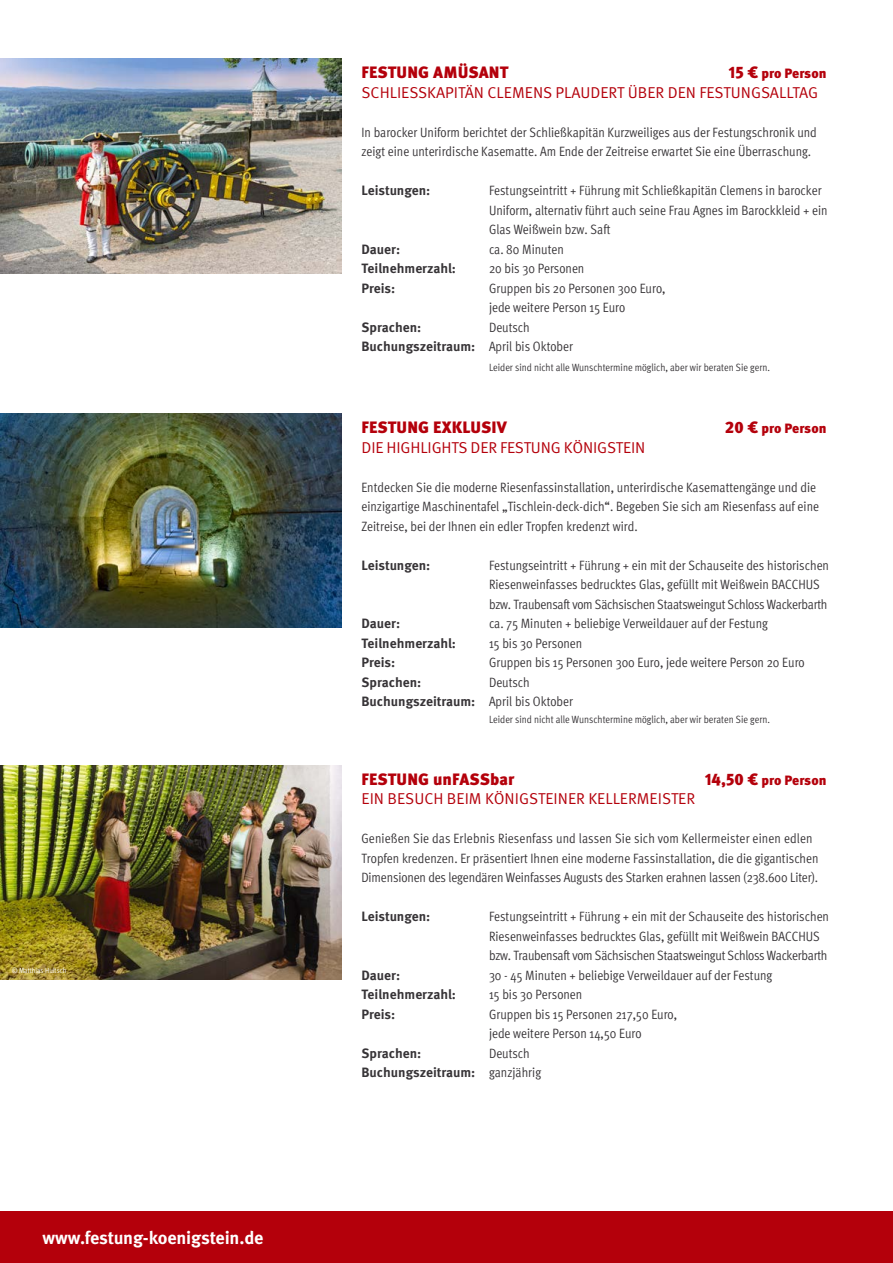
<style>
.page{position:relative;width:893px;height:1263px;background:#fff}
.page>*{position:absolute;margin:0;border:0;box-sizing:border-box;transform-origin:0 0}
.t1{font:700 18px "Meta Pro";letter-spacing:-.01em;color:#fff}
.t2{font:900 16.5px "Meta Pro";letter-spacing:.01em;color:#b4000b}
.t3{font:15.75px "Meta Pro";color:#b4000b}
.t4{font:13.5px/19.5px "Meta Pro Cond Norm Regular";color:#373437}
.t5{font:700 13.5px "Meta Pro";color:#373437}
.t6{font:900 13.5px "Meta Pro";color:#b4000b}
.t7{font:10.5px "Meta Pro Cond Norm Regular";color:#373437}
.t8{font:7.5px "Meta Pro Cond Norm Regular";color:#fff}
.s1{font-size:16.5px}
.s2{font-family:"Meta Pro Cond Norm Regular";font-weight:400}
</style>
<div class="page">
<div style="left:0;top:1212px;width:893px;height:51px;background:#b4000b"></div>
<img style="left:0;top:58px;width:341px;height:215px">
<img style="left:0;top:765px;width:341px;height:215px">
<img style="left:0;top:413px;width:341px;height:215px">
<p class="t8" style="left:12px;top:965px;width:56px">© Matthias Hultsch</p>
<p class="t1" style="left:43px;top:1223px;width:223px">www.festung-koenigstein.de</p>
<p class="t2" style="left:361px;top:62px;width:148px">FESTUNG AMÜSANT</p>
<p class="t6" style="left:728px;top:65px;width:100px"><span class="s1">15 €</span> pro Person</p>
<p class="t3" style="left:361px;top:82px;width:458px">SCHLIESSKAPITÄN CLEMENS PLAUDERT ÜBER DEN FESTUNGSALLTAG</p>
<p class="t4" style="left:361px;top:121px;width:457px">In barocker Uniform berichtet der Schließkapitän Kurzweiliges aus der Festungschronik und zeigt eine unterirdische Kasematte. Am Ende der Zeitreise erwartet Sie eine Überraschung.</p>
<p class="t5" style="left:361px;top:180px;width:70px">Leistungen:</p>
<p class="t4" style="left:489px;top:180px;width:340px">Festungseintritt + Führung mit Schließkapitän Clemens in barocker<br>Uniform, alternativ führt auch seine Frau Agnes im Barockkleid + ein<br>Glas Weißwein bzw. Saft</p>
<p class="t5" style="left:361px;top:238px;width:40px">Dauer:</p>
<p class="t4" style="left:489px;top:238px;width:76px">ca. 80 Minuten</p>
<p class="t5" style="left:361px;top:258px;width:96px">Teilnehmerzahl:</p>
<p class="t4" style="left:489px;top:258px;width:97px">20 bis 30 Personen</p>
<p class="t5" style="left:361px;top:277px;width:35px">Preis:</p>
<p class="t4" style="left:489px;top:277px;width:178px">Gruppen bis 20 Personen 300 Euro,</p>
<p class="t4" style="left:489px;top:297px;width:138px">jede weitere Person 15 Euro</p>
<p class="t5" style="left:361px;top:316px;width:61px">Sprachen:</p>
<p class="t4" style="left:489px;top:316px;width:42px">Deutsch</p>
<p class="t5" style="left:361px;top:336px;width:213px">Buchungszeitraum: <span class="s2">April bis Oktober</span></p>
<p class="t7" style="left:489px;top:359px;width:282px">Leider sind nicht alle Wunschtermine möglich, aber wir beraten Sie gern.</p>
<p class="t2" style="left:361px;top:417px;width:147px">FESTUNG EXKLUSIV</p>
<p class="t6" style="left:725px;top:420px;width:103px"><span class="s1">20 €</span> pro Person</p>
<p class="t3" style="left:361px;top:437px;width:285px">DIE HIGHLIGHTS DER FESTUNG KÖNIGSTEIN</p>
<p class="t4" style="left:361px;top:476px;width:459px">Entdecken Sie die moderne Riesenfassinstallation, unterirdische Kasemattengänge und die einzigartige Maschinentafel „Tischlein-deck-dich“. Begeben Sie sich am Riesenfass auf eine<br>Zeitreise, bei der Ihnen ein edler Tropfen kredenzt wird.</p>
<p class="t5" style="left:361px;top:554px;width:70px">Leistungen:</p>
<p class="t4" style="left:489px;top:554px;width:342px">Festungseintritt + Führung + ein mit der Schauseite des historischen<br>Riesenweinfasses bedrucktes Glas, gefüllt mit Weißwein BACCHUS bzw. Traubensaft vom Sächsischen Staatsweingut Schloss Wackerbarth</p>
<p class="t5" style="left:361px;top:613px;width:40px">Dauer:</p>
<p class="t4" style="left:489px;top:613px;width:280px">ca. 75 Minuten + beliebige Verweildauer auf der Festung</p>
<p class="t5" style="left:361px;top:632px;width:96px">Teilnehmerzahl:</p>
<p class="t4" style="left:489px;top:632px;width:95px">15 bis 30 Personen</p>
<p class="t5" style="left:361px;top:652px;width:35px">Preis:</p>
<p class="t4" style="left:489px;top:652px;width:317px">Gruppen bis 15 Personen 300 Euro, jede weitere Person 20 Euro</p>
<p class="t5" style="left:361px;top:671px;width:61px">Sprachen:</p>
<p class="t4" style="left:489px;top:671px;width:42px">Deutsch</p>
<p class="t5" style="left:361px;top:691px;width:213px">Buchungszeitraum: <span class="s2">April bis Oktober</span></p>
<p class="t7" style="left:489px;top:711px;width:282px">Leider sind nicht alle Wunschtermine möglich, aber wir beraten Sie gern.</p>
<p class="t2" style="left:361px;top:769px;width:154px">FESTUNG unFASSbar</p>
<p class="t6" style="left:705px;top:771px;width:123px"><span class="s1">14,50 €</span> pro Person</p>
<p class="t3" style="left:361px;top:789px;width:335px">EIN BESUCH BEIM KÖNIGSTEINER KELLERMEISTER</p>
<p class="t4" style="left:361px;top:828px;width:459px">Genießen Sie das Erlebnis Riesenfass und lassen Sie sich vom Kellermeister einen edlen<br>Tropfen kredenzen. Er präsentiert Ihnen eine moderne Fassinstallation, die die gigantischen<br>Dimensionen des legendären Weinfasses Augusts des Starken erahnen lassen (238.600 Liter).</p>
<p class="t5" style="left:361px;top:906px;width:70px">Leistungen:</p>
<p class="t4" style="left:489px;top:906px;width:342px">Festungseintritt + Führung + ein mit der Schauseite des historischen<br>Riesenweinfasses bedrucktes Glas, gefüllt mit Weißwein BACCHUS bzw. Traubensaft vom Sächsischen Staatsweingut Schloss Wackerbarth</p>
<p class="t5" style="left:361px;top:964px;width:40px">Dauer:</p>
<p class="t4" style="left:489px;top:964px;width:285px">30 - 45 Minuten + beliebige Verweildauer auf der Festung</p>
<p class="t5" style="left:361px;top:984px;width:96px">Teilnehmerzahl:</p>
<p class="t4" style="left:489px;top:984px;width:95px">15 bis 30 Personen</p>
<p class="t5" style="left:361px;top:1003px;width:35px">Preis:</p>
<p class="t4" style="left:489px;top:1003px;width:190px">Gruppen bis 15 Personen 217,50 Euro,</p>
<p class="t4" style="left:489px;top:1023px;width:154px">jede weitere Person 14,50 Euro</p>
<p class="t5" style="left:361px;top:1042px;width:61px">Sprachen:</p>
<p class="t4" style="left:489px;top:1042px;width:42px">Deutsch</p>
<p class="t5" style="left:361px;top:1062px;width:181px">Buchungszeitraum: <span class="s2">ganzjährig</span></p>
</div>
